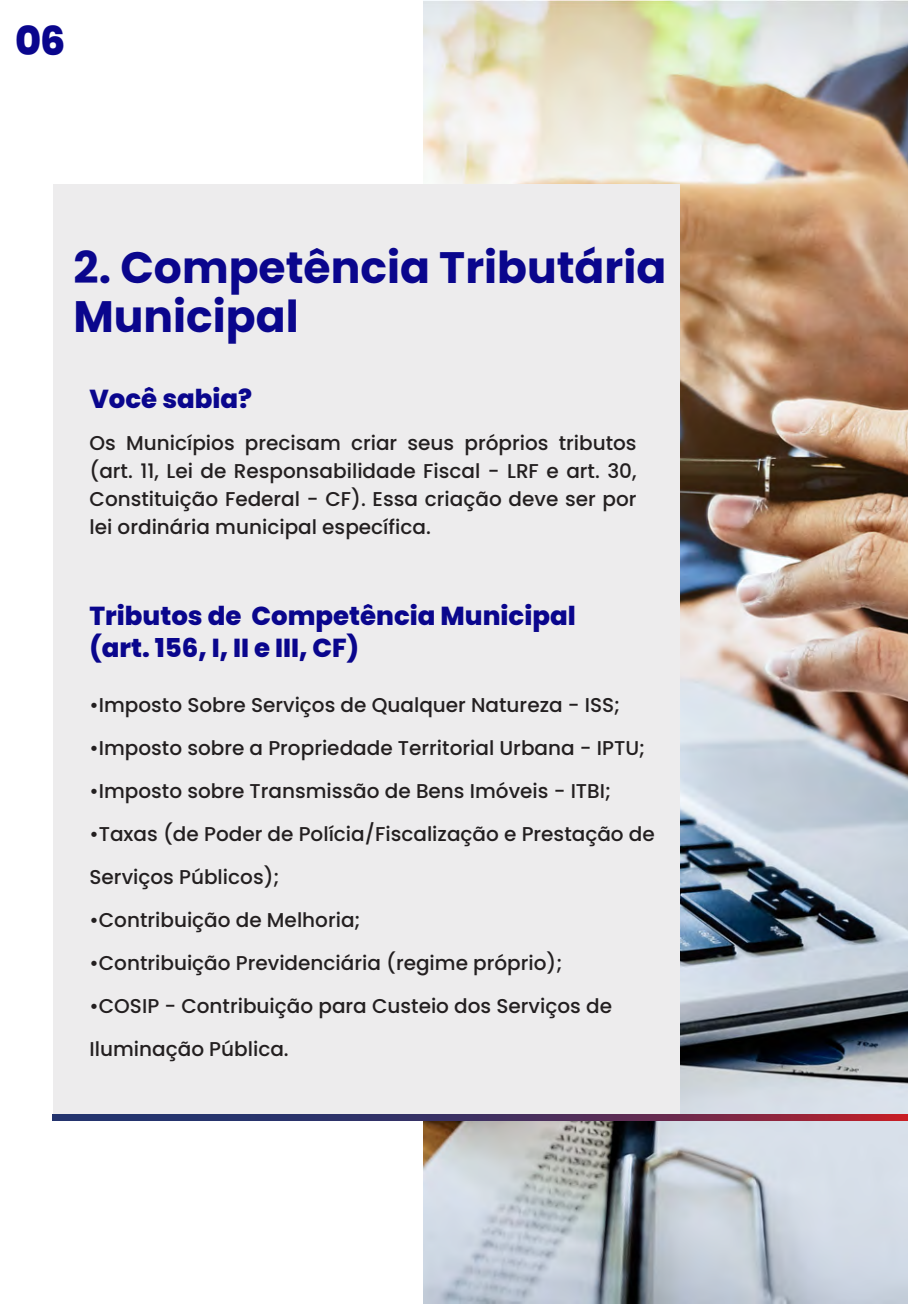
<style>
.page{position:relative;width:908px;height:1304px;background:#fff}
.page>*{position:absolute;margin:0;border:0;box-sizing:border-box;transform-origin:0 0}
.t1{font:700 44px/49.4px "Poppins";color:#0a068d}
.t2{font:800 40px "Poppins";color:#0a068d}
.t3{font:800 26px/32px "Poppins";color:#0a068d}
.t4{font:500 20px/28px "Poppins";color:#231f20}
</style>
<div class="page">
<img style="left:423px;top:0;width:484px;height:1304px">
<div style="left:53px;top:184px;width:626px;height:930px;background:#edeced"></div>
<svg style="left:53px;top:1114px;width:854px;height:6px"></svg>
<h2 class="t2" style="left:15px;top:18px;width:52px">06</h2>
<h1 class="t1" style="left:73px;top:243px;width:594px">2. Competência Tributária<br>Municipal</h1>
<h3 class="t3" style="left:89px;top:383px;width:164px">Você sabia?</h3>
<p class="t4" style="left:89px;top:430px;width:548px;text-align:justify">Os Municípios precisam criar seus próprios tributos (art. 11, Lei de Responsabilidade Fiscal - LRF e art. 30, Constituição Federal - CF). Essa criação deve ser por lei ordinária municipal específica.</p>
<h3 class="t3" style="left:89px;top:600px;width:487px">Tributos de Competência Municipal (art. 156, I, II e III, CF)</h3>
<p class="t4" style="left:89px;top:691px;width:532px">•Imposto Sobre Serviços de Qualquer Natureza - ISS;</p>
<p class="t4" style="left:89px;top:734px;width:557px">•Imposto sobre a Propriedade Territorial Urbana - IPTU;</p>
<p class="t4" style="left:89px;top:777px;width:523px">•Imposto sobre Transmissão de Bens Imóveis - ITBI;</p>
<p class="t4" style="left:89px;top:813px;width:566px;line-height:43px">•Taxas (de Poder de Polícia/Fiscalização e Prestação de<br>Serviços Públicos);</p>
<p class="t4" style="left:89px;top:906px;width:272px">•Contribuição de Melhoria;</p>
<p class="t4" style="left:89px;top:949px;width:474px">•Contribuição Previdenciária (regime próprio);</p>
<p class="t4" style="left:89px;top:985px;width:524px;line-height:43px">•COSIP - Contribuição para Custeio dos Serviços de<br>Iluminação Pública.</p>
</div>
